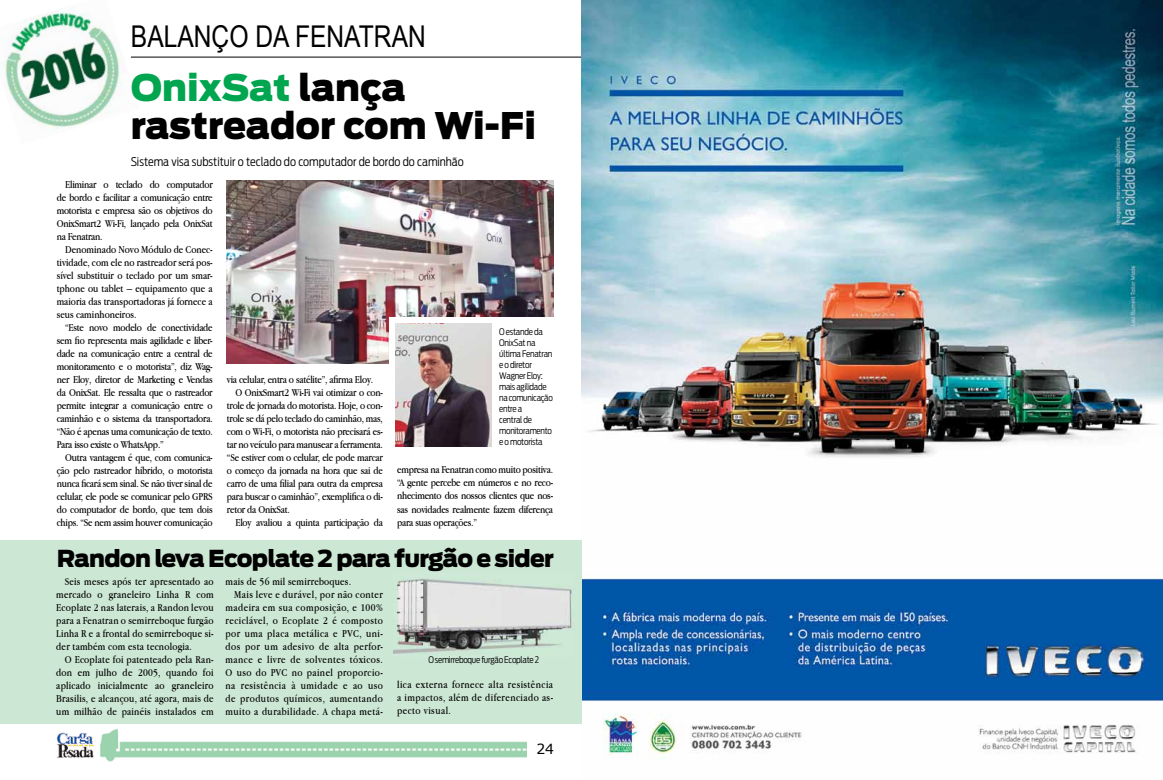
<style>
.page{position:relative;width:1163px;height:780px;background:#fff}
.page>*{position:absolute;margin:0;border:0;box-sizing:border-box;transform-origin:0 0}
.t1{font:900 36.4px/38.3px "Antenna";color:#000}
.t2{font:30px "Arial Narrow";color:#000}
.t3{font:900 23.2px "Antenna";letter-spacing:-.03em;color:#000}
.t4{font:14px "Verdana";color:#000}
.t5{font:300 12px "Antenna Cond";color:#000}
.t6{font:11px/13px "Apple Garamond";letter-spacing:-.02em;color:#000;text-align:justify}
.t7{font:11px "Apple Garamond";letter-spacing:.04em;color:#000}
.t8{font:11px "Apple Garamond";letter-spacing:.02em;color:#000}
.t9{font:300 9px/11px "Antenna Cond";letter-spacing:-.03em;color:#000}
.s1{color:#00a54f}
</style>
<div class="page">
<img style="left:227px;top:180px;width:326px;height:183px">
<img style="left:100px;top:729px;width:427px;height:32px">
<img style="left:56px;top:732px;width:38px;height:26px">
<hr style="left:131px;top:57px;width:450px;height:1px;background:#000">
<img style="left:0;top:8px;width:139px;height:121px">
<div style="left:388px;top:317px;width:170px;height:140px;background:#fff"></div>
<img style="left:581px;top:0;width:581px;height:759px">
<div style="left:0;top:540px;width:581px;height:183px;background:#cce7d3"></div>
<img style="left:395px;top:323px;width:96px;height:123px">
<img style="left:393px;top:573px;width:181px;height:82px">
<h2 class="t2" style="left:131px;top:15px;width:296px">BALANÇO DA FENATRAN</h2>
<h1 class="t1" style="left:131px;top:69px;width:407px"><span class="s1">OnixSat</span> lança rastreador com Wi-Fi</h1>
<p class="t5" style="left:131px;top:155px;width:335px">Sistema visa substituir o teclado do computador de bordo do caminhão</p>
<p class="t6" style="left:57px;top:177px;width:157px;text-indent:9px">Eliminar o teclado do computador de bordo e facilitar a comunicação entre motorista e empresa são os objetivos do OnixSmart2 Wi-Fi, lançado pela OnixSat na Fenatran.</p>
<p class="t6" style="left:57px;top:242px;width:157px;text-indent:9px">Denominado Novo Módulo de Conec&shy;tividade, com ele no rastreador será pos&shy;sível substituir o teclado por um smar&shy;tphone ou tablet – equipamento que a maioria das transportadoras já fornece a seus caminhoneiros.</p>
<p class="t6" style="left:57px;top:320px;width:157px;text-indent:9px">“Este novo modelo de conectividade sem fio representa mais agilidade e liber&shy;dade na comunicação entre a central de monitoramento e o motorista”, diz Wag&shy;ner Eloy, diretor de Marketing e Vendas da OnixSat. Ele ressalta que o rastreador permite integrar a comunicação entre o caminhão e o sistema da transportadora. “Não é apenas uma comunicação de texto.<br>Para isso existe o WhatsApp.”</p>
<p class="t6" style="left:57px;top:450px;width:157px;text-indent:9px">Outra vantagem é que, com comunica&shy;ção pelo rastreador híbrido, o motorista nunca ficará sem sinal. Se não tiver sinal de celular, ele pode se comunicar pelo GPRS do computador de bordo, que tem dois chips. “Se nem assim houver comunicação</p>
<p class="t9" style="left:499px;top:326px;width:55px">O estande da<br>OnixSat na última Fenatran e o diretor<br>Wagner Eloy: mais agilidade na comunicação entre a<br>central de monitoramento e o motorista</p>
<p class="t6" style="left:227px;top:372px;width:148px">via celular, entra o satélite”, afirma Eloy.</p>
<p class="t6" style="left:235px;top:385px;width:149px">O OnixSmart2 Wi-Fi vai otimizar o con-</p>
<p class="t6" style="left:227px;top:398px;width:157px">trole de jornada do motorista. Hoje, o con-</p>
<p class="t6" style="left:227px;top:411px;width:157px">trole se dá pelo teclado do caminhão, mas,</p>
<p class="t6" style="left:227px;top:424px;width:157px">com o Wi-Fi, o motorista não precisará es-</p>
<p class="t6" style="left:227px;top:437px;width:157px">tar no veículo para manusear a ferramenta.</p>
<p class="t6" style="left:227px;top:450px;width:157px">“Se estiver com o celular, ele pode marcar</p>
<p class="t6" style="left:227px;top:463px;width:157px">o começo da jornada na hora que sai de</p>
<p class="t6" style="left:227px;top:476px;width:157px">carro de uma filial para outra da empresa</p>
<p class="t6" style="left:227px;top:489px;width:157px">para buscar o caminhão”, exemplifica o di-</p>
<p class="t6" style="left:227px;top:502px;width:64px">retor da OnixSat.</p>
<p class="t6" style="left:235px;top:515px;width:149px">Eloy avaliou a quinta participação da</p>
<p class="t6" style="left:397px;top:463px;width:157px">empresa na Fenatran como muito positiva. “A gente percebe em números e no reco&shy;nhecimento dos nossos clientes que nos&shy;sas novidades realmente fazem diferença para suas operações.”</p>
<h3 class="t3" style="left:57px;top:544px;width:498px">Randon leva Ecoplate 2 para furgão e sider</h3>
<p class="t6" style="left:56px;top:574px;width:159px;text-indent:9px">Seis meses após ter apresentado ao mercado o graneleiro Linha R com Ecoplate 2 nas laterais, a Randon levou para a Fenatran o semirreboque furgão Linha R e a frontal do semirreboque si&shy;der também com esta tecnologia.</p>
<p class="t6" style="left:56px;top:652px;width:159px;text-indent:9px">O Ecoplate foi patenteado pela Ran&shy;don em julho de 2005, quando foi aplicado inicialmente ao graneleiro Brasilis, e alcançou, até agora, mais de um milhão de painéis instalados em</p>
<p class="t8" style="left:225px;top:575px;width:127px">mais de 56 mil semirreboques.</p>
<p class="t7" style="left:234px;top:588px;width:150px">Mais leve e durável, por não conter</p>
<p class="t7" style="left:225px;top:601px;width:159px">madeira em sua composição, e 100%</p>
<p class="t7" style="left:225px;top:614px;width:159px">reciclável, o Ecoplate 2 é composto</p>
<p class="t7" style="left:225px;top:627px;width:159px">por uma placa metálica e PVC, uni-</p>
<p class="t7" style="left:225px;top:640px;width:159px">dos por um adesivo de alta perfor-</p>
<p class="t7" style="left:225px;top:653px;width:159px">mance e livre de solventes tóxicos.</p>
<p class="t7" style="left:225px;top:666px;width:159px">O uso do PVC no painel proporcio-</p>
<p class="t7" style="left:225px;top:679px;width:159px">na resistência à umidade e ao uso</p>
<p class="t7" style="left:225px;top:692px;width:159px">de produtos químicos, aumentando</p>
<p class="t7" style="left:225px;top:705px;width:159px">muito a durabilidade. A chapa metá-</p>
<p class="t9" style="left:428px;top:654px;width:112px">O semirreboque furgão Ecoplate 2</p>
<p class="t6" style="left:397px;top:678px;width:157px">lica externa fornece alta resistência a impactos, além de diferenciado as&shy;pecto visual.</p>
<p class="t4" style="left:536px;top:740px;width:19px">24</p>
</div>
